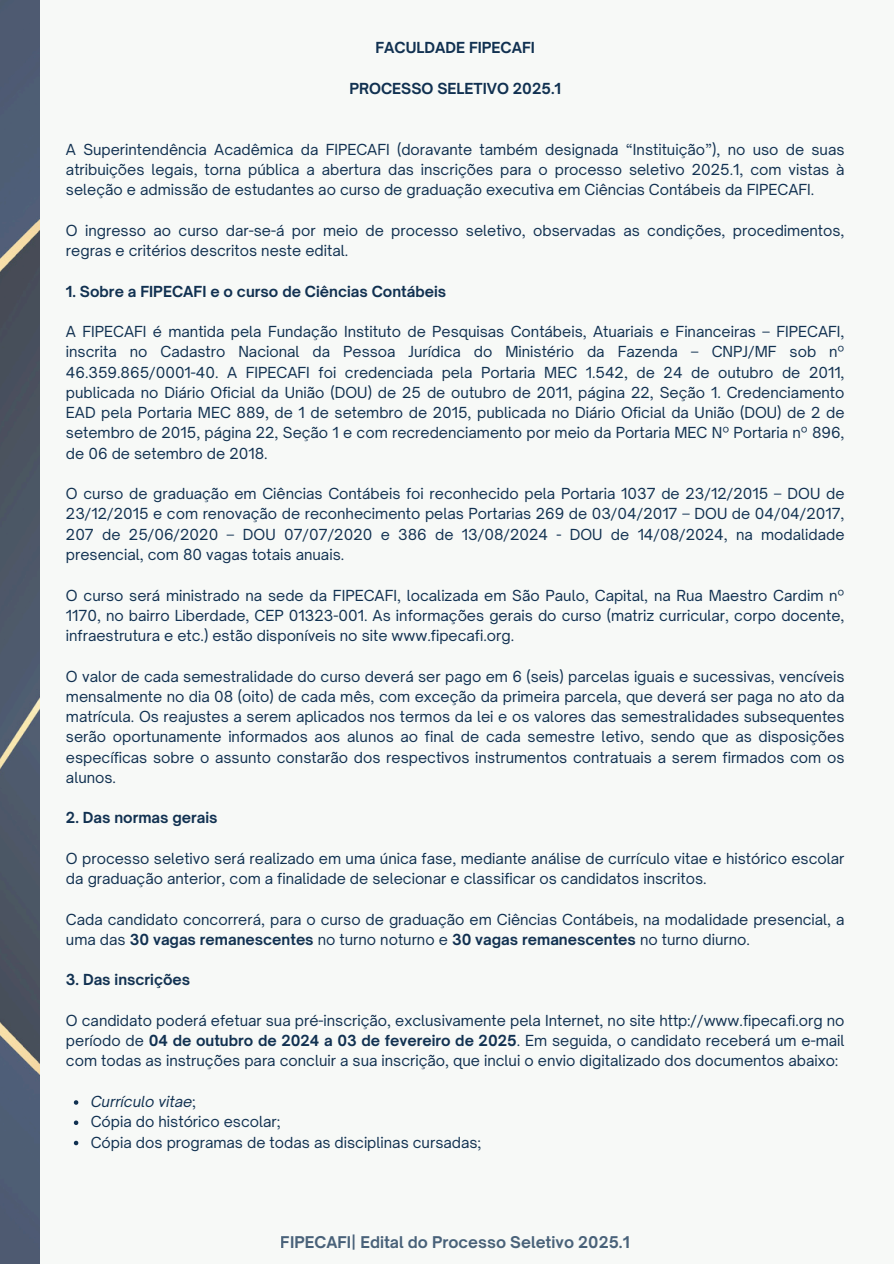
<style>
.page{position:relative;width:894px;height:1264px;background:#fff}
.page>*{position:absolute;margin:0;border:0;box-sizing:border-box;transform-origin:0 0}
.t1{font:700 15.45px "Open Sauce One";color:#113151}
.t2{font:14.55px/20.2px "Open Sauce One";color:#113151;text-align:justify}
.t3{font:700 14.55px "Open Sauce One";color:#113151}
.t4{font:italic 14.55px "Open Sauce One";color:#113151}
.s1{font-weight:700}
.s2{font-style:normal}
</style>
<div class="page">
<div style="left:0;top:0;width:893px;height:1263px;background:#f7f9f7"></div>
<img style="left:0;top:0;width:39px;height:1263px">
<svg style="left:74px;top:1100px;width:4px;height:4px"></svg>
<svg style="left:74px;top:1120px;width:4px;height:4px"></svg>
<svg style="left:74px;top:1140px;width:4px;height:5px"></svg>
<p class="t3" style="left:375px;top:39px;width:161px">FACULDADE FIPECAFI</p>
<h1 class="t3" style="left:349px;top:79px;width:213px">PROCESSO SELETIVO 2025.1</h1>
<h1 class="t2" style="left:66px;top:139px;width:779px">A Superintendência Acadêmica da FIPECAFI (doravante também designada “Instituição”), no uso de suas atribuições legais, torna pública a abertura das inscrições para o processo seletivo 2025.1, com vistas à seleção e admissão de estudantes ao curso de graduação executiva em Ciências Contábeis da FIPECAFI.</h1>
<p class="t2" style="left:66px;top:220px;width:779px">O ingresso ao curso dar-se-á por meio de processo seletivo, observadas as condições, procedimentos, regras e critérios descritos neste edital.</p>
<p class="t3" style="left:66px;top:282px;width:381px">1. Sobre a FIPECAFI e o curso de Ciências Contábeis</p>
<h2 class="t2" style="left:66px;top:321px;width:779px">A FIPECAFI é mantida pela Fundação Instituto de Pesquisas Contábeis, Atuariais e Financeiras – FIPECAFI, inscrita no Cadastro Nacional da Pessoa Jurídica do Ministério da Fazenda – CNPJ/MF sob nº 46.359.865/0001-40. A FIPECAFI foi credenciada pela Portaria MEC 1.542, de 24 de outubro de 2011, publicada no Diário Oficial da União (DOU) de 25 de outubro de 2011, página 22, Seção 1. Credenciamento EAD pela Portaria MEC 889, de 1 de setembro de 2015, publicada no Diário Oficial da União (DOU) de 2 de setembro de 2015, página 22, Seção 1 e com recredenciamento por meio da Portaria MEC Nº Portaria nº 896, de 06 de setembro de 2018.</h2>
<p class="t2" style="left:66px;top:483px;width:779px">O curso de graduação em Ciências Contábeis foi reconhecido pela Portaria 1037 de 23/12/2015 – DOU de 23/12/2015 e com renovação de reconhecimento pelas Portarias 269 de 03/04/2017 – DOU de 04/04/2017, 207 de 25/06/2020 – DOU 07/07/2020 e 386 de 13/08/2024 - DOU de 14/08/2024, na modalidade presencial, com 80 vagas totais anuais.</p>
<p class="t2" style="left:66px;top:585px;width:779px">O curso será ministrado na sede da FIPECAFI, localizada em São Paulo, Capital, na Rua Maestro Cardim nº 1170, no bairro Liberdade, CEP 01323-001. As informações gerais do curso (matriz curricular, corpo docente, infraestrutura e etc.) estão disponíveis no site www.fipecafi.org.</p>
<p class="t2" style="left:66px;top:666px;width:779px">O valor de cada semestralidade do curso deverá ser pago em 6 (seis) parcelas iguais e sucessivas, vencíveis mensalmente no dia 08 (oito) de cada mês, com exceção da primeira parcela, que deverá ser paga no ato da matrícula. Os reajustes a serem aplicados nos termos da lei e os valores das semestralidades subsequentes serão oportunamente informados aos alunos ao final de cada semestre letivo, sendo que as disposições específicas sobre o assunto constarão dos respectivos instrumentos contratuais a serem firmados com os alunos.</p>
<p class="t3" style="left:66px;top:808px;width:153px">2. Das normas gerais</p>
<h2 class="t2" style="left:66px;top:848px;width:779px">O processo seletivo será realizado em uma única fase, mediante análise de currículo vitae e histórico escolar da graduação anterior, com a finalidade de selecionar e classificar os candidatos inscritos.</h2>
<p class="t2" style="left:66px;top:909px;width:779px">Cada candidato concorrerá, para o curso de graduação em Ciências Contábeis, na modalidade presencial, a uma das <span class="s1">30 vagas remanescentes</span> no turno noturno e <span class="s1">30 vagas remanescentes</span> no turno diurno.</p>
<p class="t3" style="left:66px;top:970px;width:126px">3. Das inscrições</p>
<h2 class="t2" style="left:66px;top:1010px;width:779px">O candidato poderá efetuar sua pré-inscrição, exclusivamente pela Internet, no site http://www.fipecafi.org no período de <span class="s1">04 de outubro de 2024 a 03 de fevereiro de 2025</span>. Em seguida, o candidato receberá um e-mail com todas as instruções para concluir a sua inscrição, que inclui o envio digitalizado dos documentos abaixo:</h2>
<p class="t4" style="left:91px;top:1092px;width:107px">Currículo vitae<span class="s2">;</span></p>
<p class="t2" style="left:91px;top:1111px;width:191px">Cópia do histórico escolar;</p>
<p class="t2" style="left:91px;top:1131px;width:392px">Cópia dos programas de todas as disciplinas cursadas;</p>
<p class="t1" style="left:281px;top:1232px;width:350px">FIPECAFI| Edital do Processo Seletivo 2025.1</p>
</div>
